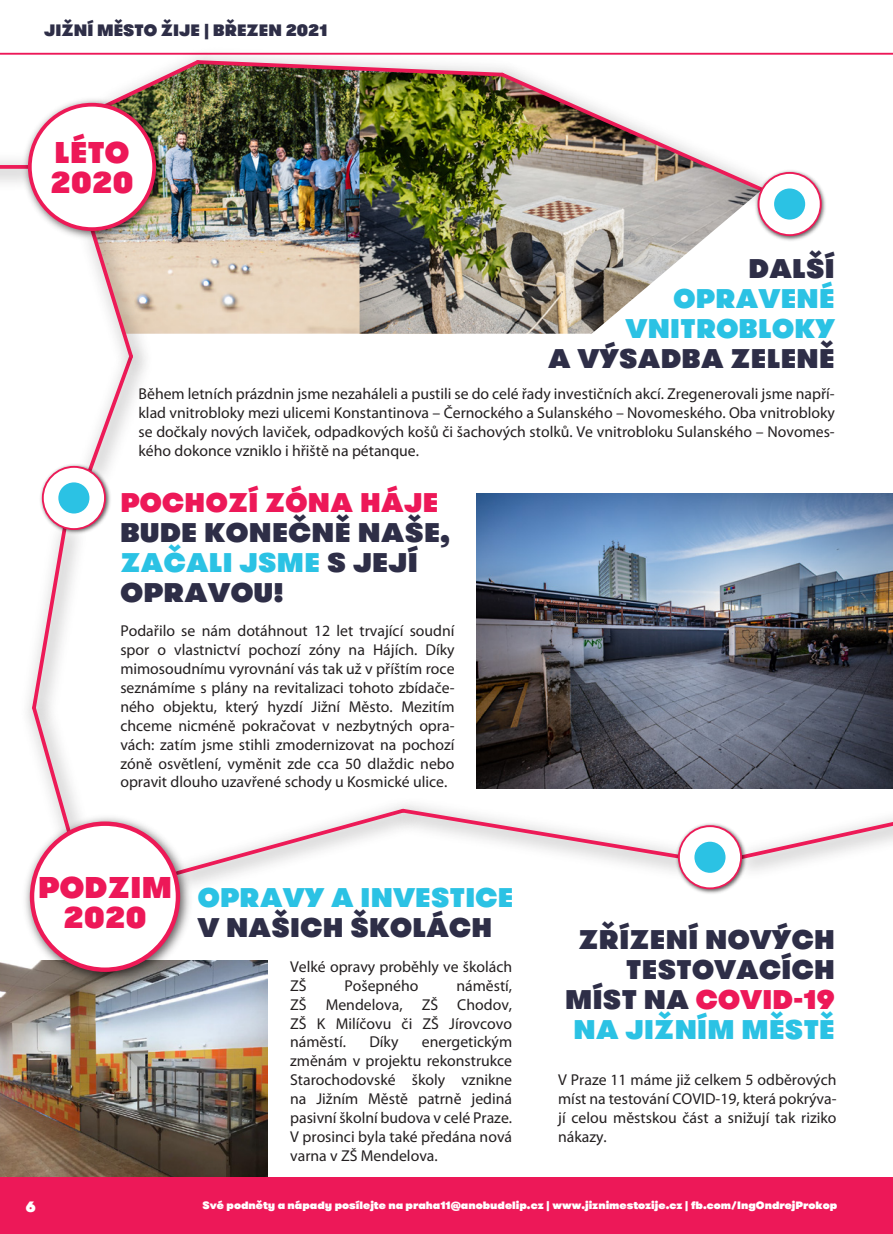
<style>
.page{position:relative;width:893px;height:1234px;background:#fff}
.page>*{position:absolute;margin:0;border:0;box-sizing:border-box;transform-origin:0 0}
.t1{font:800 30px/30px "GT Walsheim";letter-spacing:.015em;color:#ed1858}
.t2{font:800 27px/30px "GT Walsheim";letter-spacing:.015em;color:#2e2e47}
.t3{font:800 27px/30px "GT Walsheim";letter-spacing:.015em;color:#2bc2e4;text-align:right}
.t4{font:800 27px "GT Walsheim";letter-spacing:.015em;color:#ed1858}
.t5{font:800 16.5px "GT Walsheim";color:#2e2e47}
.t6{font:15.75px/18.9px "Myriad Pro";color:#231f20;text-align:justify}
.t7{font:800 15px "GT Walsheim";color:#fff}
.t8{font:800 10.65px "GT Walsheim";color:#fff}
.s1{color:#2bc2e4}
.s2{color:#ed1858}
</style>
<div class="page">
<img style="left:0;top:960px;width:267px;height:216px">
<img style="left:160px;top:194px;width:200px;height:139px">
<img style="left:360px;top:194px;width:369px;height:139px">
<div style="left:0;top:1177px;width:893px;height:56px;background:#ed1858"></div>
<hr style="left:0;top:53px;width:893px;height:2px;background:#ed1858">
<svg style="left:0;top:165px;width:19px;height:4px"></svg>
<img style="left:482px;top:54px;width:309px;height:164px">
<img style="left:753px;top:167px;width:73px;height:74px">
<div style="left:758px;top:173px;width:63px;height:62px;background:#fff;border-radius:50%"></div>
<div style="left:758px;top:172px;width:64px;height:64px;border:2px solid #ed1a57;border-radius:50%"></div>
<div style="left:774px;top:188px;width:31px;height:31px;background:#2bc2e4;border-radius:50%"></div>
<img style="left:40px;top:464px;width:71px;height:69px">
<div style="left:43px;top:467px;width:62px;height:62px;background:#fff;border-radius:50%"></div>
<div style="left:42px;top:466px;width:64px;height:64px;border:2px solid #ed1a57;border-radius:50%"></div>
<div style="left:58px;top:482px;width:31px;height:31px;background:#2bc2e4;border-radius:50%"></div>
<img style="left:136px;top:245px;width:24px;height:140px">
<svg style="left:85px;top:245px;width:51px;height:231px"></svg>
<img style="left:477px;top:493px;width:416px;height:295px">
<svg style="left:29px;top:523px;width:55px;height:287px"></svg>
<svg style="left:196px;top:805px;width:477px;height:72px"></svg>
<img style="left:722px;top:768px;width:171px;height:103px">
<svg style="left:737px;top:784px;width:156px;height:77px"></svg>
<img style="left:85px;top:51px;width:141px;height:6px">
<img style="left:118px;top:57px;width:649px;height:137px">
<img style="left:19px;top:94px;width:151px;height:151px">
<div style="left:30px;top:105px;width:124px;height:124px;background:#fff;border-radius:50%"></div>
<div style="left:28px;top:103px;width:128px;height:128px;border:4px solid #ed1a57;border-radius:50%"></div>
<img style="left:19px;top:810px;width:177px;height:177px">
<div style="left:32px;top:823px;width:146px;height:146px;background:#fff;border-radius:50%"></div>
<div style="left:30px;top:821px;width:150px;height:150px;border:4px solid #ed1a57;border-radius:50%"></div>
<img style="left:673px;top:820px;width:76px;height:74px">
<div style="left:679px;top:826px;width:62px;height:62px;background:#fff;border-radius:50%"></div>
<div style="left:678px;top:825px;width:64px;height:64px;border:2px solid #ed1a57;border-radius:50%"></div>
<div style="left:694px;top:841px;width:31px;height:31px;background:#2bc2e4;border-radius:50%"></div>
<p class="t5" style="left:44px;top:18px;width:285px">JIŽNÍ MĚSTO ŽĲE | BŘEZEN 2021</p>
<h1 class="t1" style="left:50px;top:138px;width:85px">LÉTO<br>2020</h1>
<h2 class="t2" style="left:748px;top:253px;width:88px">DALŠÍ</h2>
<h2 class="t3" style="left:626px;top:283px;width:210px">OPRAVENÉ<br>VNITROBLOKY</h2>
<h2 class="t2" style="left:548px;top:343px;width:288px">A VÝSADBA ZELENĚ</h2>
<p class="t6" style="left:139px;top:384px;width:698px">Během letních prázdnin jsme nezaháleli a pustili se do celé řady investičních akcí. Zregenerovali jsme napří&shy;klad vnitrobloky mezi ulicemi Konstantinova – Černockého a Sulanského – Novomeského. Oba vnitrobloky se dočkaly nových laviček, odpadkových košů či šachových stolků. Ve vnitrobloku Sulanského – Novomes&shy;kého dokonce vzniklo i hřiště na pétanque.</p>
<h2 class="t4" style="left:120px;top:483px;width:319px">POCHOZÍ ZÓNA HÁJE</h2>
<h2 class="t2" style="left:120px;top:517px;width:331px">BUDE KONEČNĚ NAŠE,<br><span class="s1">ZAČALI JSME</span> S JEJÍ<br>OPRAVOU!</h2>
<p class="t6" style="left:120px;top:621px;width:336px">Podařilo se nám dotáhnout 12 let trvající soudní spor o vlastnictví pochozí zóny na Hájích. Díky mimosoudnímu vyrovnání vás tak už v příštím roce seznámíme s plány na revitalizaci tohoto zbídače&shy;ného objektu, který hyzdí Jižní Město. Mezitím chceme nicméně pokračovat v nezbytných opra&shy;vách: zatím jsme stihli zmodernizovat na pochozí zóně osvětlení, vyměnit zde cca 50 dlaždic nebo opravit dlouho uzavřené schody u Kosmické ulice.</p>
<h1 class="t1" style="left:38px;top:872px;width:135px;text-align:center">PODZIM<br>2020</h1>
<h2 class="t3" style="left:198px;top:882px;width:317px">OPRAVY A INVESTICE</h2>
<h2 class="t2" style="left:198px;top:912px;width:296px">V NAŠICH ŠKOLÁCH</h2>
<p class="t6" style="left:290px;top:956px;width:223px">Velké opravy proběhly ve školách<br>ZŠ</p>
<p class="t6" style="left:344px;top:975px;width:76px">Pošepného</p>
<p class="t6" style="left:290px;top:975px;width:223px;text-indent:166px">náměstí, ZŠ Mendelova, ZŠ Chodov, ZŠ K Milíčovu či ZŠ Jírovcovo náměstí.</p>
<p class="t6" style="left:290px;top:1032px;width:223px;text-indent:132px">energetickým změnám v projektu rekonstrukce Starochodovské školy vznikne na Jižním Městě patrně jediná pasivní školní budova v celé Praze.<br>V prosinci byla také předána nová varna v ZŠ Mendelova.</p>
<p class="t6" style="left:369px;top:1032px;width:30px">Díky</p>
<h2 class="t2" style="left:565px;top:924px;width:271px;text-align:right">ZŘÍZENÍ NOVÝCH<br>TESTOVACÍCH<br>MÍST NA <span class="s2">COVID-19<br></span><span class="s1">NA JIŽNÍM MĚSTĚ</span></h2>
<p class="t6" style="left:558px;top:1070px;width:280px">V Praze 11 máme již celkem 5 odběrových míst na testování COVID-19, která pokrýva&shy;jí celou městskou část a snižují tak riziko nákazy.</p>
<p class="t7" style="left:26px;top:1196px;width:11px">6</p>
<p class="t8" style="left:203px;top:1197px;width:636px">Své podněty a nápady posílejte na praha11@anobudelip.cz | www.jiznimestozĳe.cz | fb.com/IngOndrejProkop</p>
<p class="t8" style="left:784px;top:1197px;width:34px">aha11</p>
</div>
